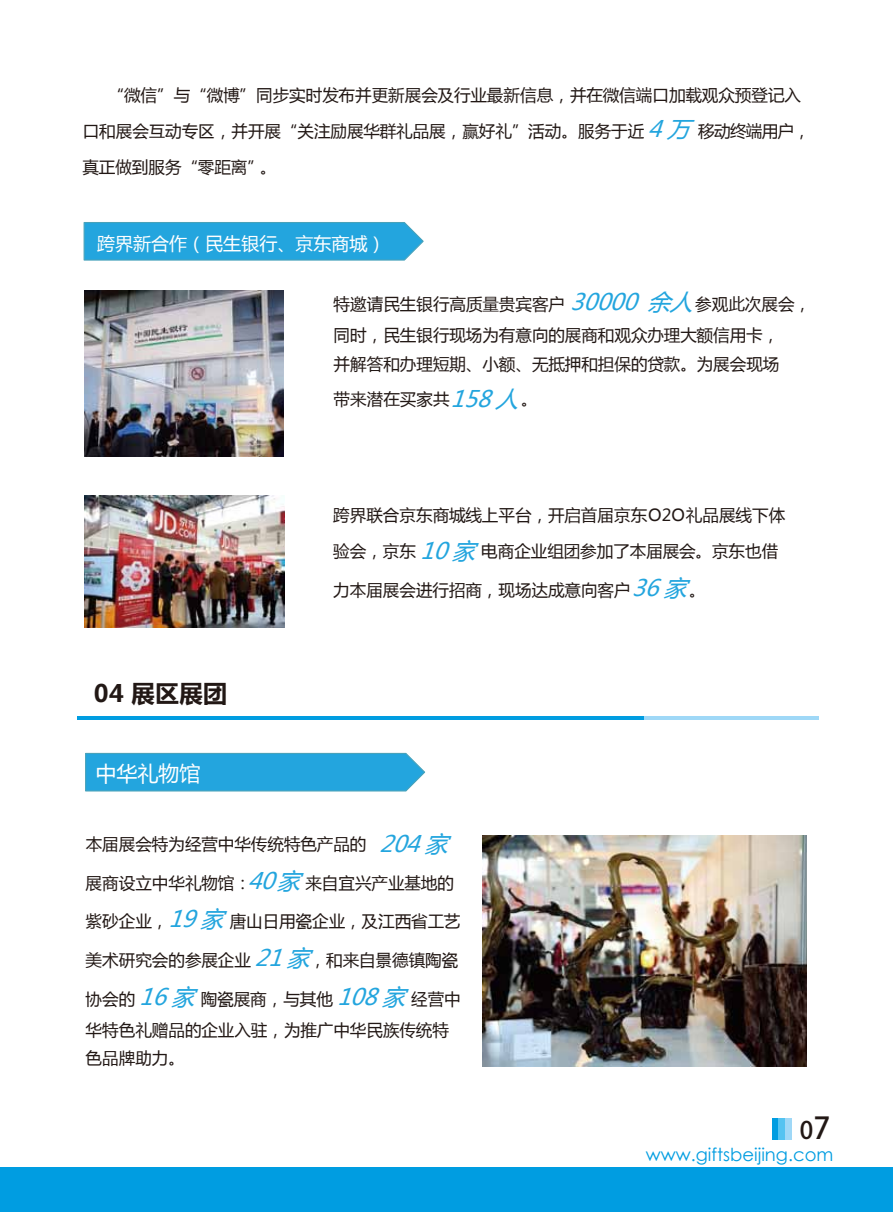
<style>
.page{position:relative;width:893px;height:1212px;background:#fff}
.page>*{position:absolute;margin:0;border:0;box-sizing:border-box;transform-origin:0 0}
.t1{font:700 24px "Microsoft Ya Hei";color:#221815}
.t2{font:500 24px "Koz Go Std";color:#221815}
.t3{font:21px "Microsoft Ya Hei";color:#fff}
.t4{font:18px "Century Gothic";color:#009de1}
.t5{font:18px "Microsoft Ya Hei";color:#fff}
.t6{font:16.5px/36px "Microsoft Ya Hei";color:#221815}
.s1{font-style:italic;font-size:22.65px;color:#23a5de}
.s2{font-size:30px}
</style>
<div class="page">
<img style="left:483px;top:836px;width:324px;height:230px">
<svg style="left:83px;top:222px;width:341px;height:39px"></svg>
<div style="left:84px;top:229px;width:329px;height:25px;background:#23a5de"></div>
<svg style="left:85px;top:752px;width:341px;height:40px"></svg>
<div style="left:86px;top:759px;width:329px;height:26px;background:#23a5de"></div>
<img style="left:85px;top:495px;width:199px;height:132px">
<img style="left:84px;top:291px;width:199px;height:166px">
<div style="left:0;top:1167px;width:893px;height:45px;background:#009de1"></div>
<div style="left:772px;top:1118px;width:7px;height:21px;background:#009de1"></div>
<div style="left:779px;top:1118px;width:6px;height:21px;background:#54c3f1"></div>
<div style="left:785px;top:1118px;width:6px;height:21px;background:#9fd8f7"></div>
<hr style="left:77px;top:716px;width:567px;height:4px;background:#009de1">
<hr style="left:644px;top:716px;width:174px;height:4px;background:#9fd8f7">
<p class="t6" style="left:83px;top:76px;width:729px;text-indent:25px">“微信”与“微博”同步实时发布并更新展会及行业最新信息，并在微信端口加载观众预登记入口和展会互动专区，并开展“关注励展华群礼品展，赢好礼”活动。服务于近 <span class="s1">4万</span>移动终端用户，真正做到服务“零距离”。</p>
<p class="t5" style="left:97px;top:231px;width:290px">跨界新合作（民生银行、京东商城）</p>
<p class="t6" style="left:334px;top:288px;width:479px;line-height:30.9px">特邀请民生银行高质量贵宾客户 <span class="s1">30000余人</span>参观此次展会，同时，民生银行现场为有意向的展商和观众办理大额信用卡，</p>
<p class="t6" style="left:334px;top:345px;width:447px">并解答和办理短期、小额、无抵押和担保的贷款。为展会现场带来潜在买家共<span class="s1">158人</span>。</p>
<h1 class="t1" style="left:94px;top:677px;width:134px">04 展区展团</h1>
<p class="t3" style="left:96px;top:759px;width:106px">中华礼物馆</p>
<p class="t6" style="left:333px;top:497px;width:453px">跨界联合京东商城线上平台，开启首届京东O2O礼品展线下体验会，京东 <span class="s1">10家</span>电商企业组团参加了本届展会。京东也借</p>
<p class="t6" style="left:333px;top:571px;width:374px">力本届展会进行招商，现场达成意向客户<span class="s1">36家</span>。</p>
<p class="t6" style="left:86px;top:826px;width:373px">本届展会特为经营中华传统特色产品的 <span class="s1">204家</span></p>
<p class="t6" style="left:86px;top:864px;width:370px">展商设立中华礼物馆：<span class="s1">40家</span>来自宜兴产业基地的</p>
<p class="t6" style="left:86px;top:903px;width:376px">紫砂企业，<span class="s1">19家</span>唐山日用瓷企业，及江西省工艺</p>
<p class="t6" style="left:86px;top:941px;width:374px">美术研究会的参展企业 <span class="s1">21家</span>，和来自景德镇陶瓷</p>
<p class="t6" style="left:86px;top:983px;width:376px;line-height:30.9px">协会的 <span class="s1">16家</span>陶瓷展商，与其他 <span class="s1">108家</span>经营中华特色礼赠品的企业入驻，为推广中华民族传统特</p>
<p class="t6" style="left:86px;top:1039px;width:101px">色品牌助力。</p>
<h1 class="t2" style="left:800px;top:1115px;width:32px">0<span class="s2">7</span></h1>
<p class="t4" style="left:646px;top:1141px;width:189px">www.giftsbeijing.com</p>
</div>
